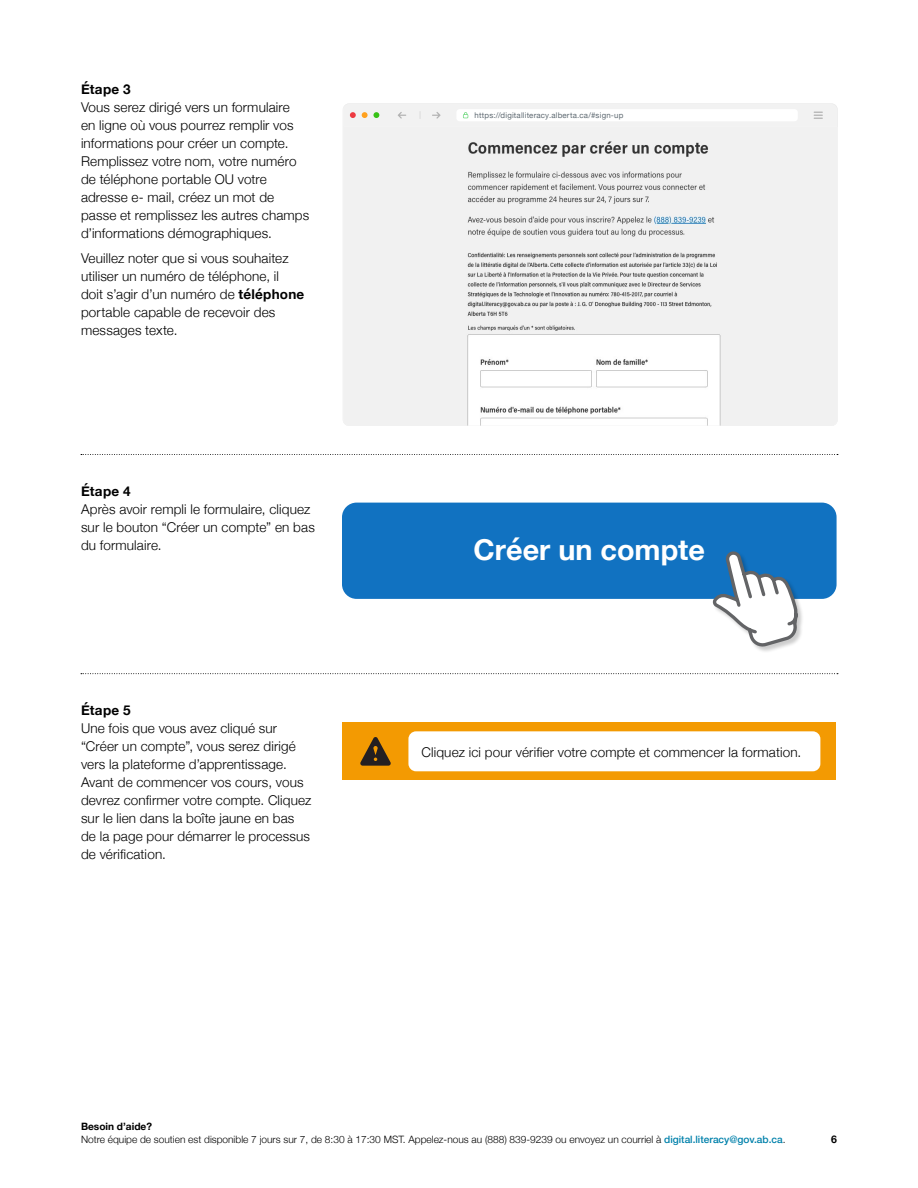
<style>
.page{position:relative;width:918px;height:1188px;background:#fff}
.page>*{position:absolute;margin:0;border:0;box-sizing:border-box;transform-origin:0 0}
.t1{font:700 28.8px "Helvetica Neue";color:#fff}
.t2{font:300 13.5px/18px "Helvetica Neue";letter-spacing:.01em;color:#000}
.t3{font:700 13.5px "Helvetica Neue";letter-spacing:.02em;color:#000}
.t4{font:700 10.5px "Helvetica Neue";color:#000}
.t5{font:300 10.2px/13.5px "Helvetica Neue";color:#000}
.t6{font:7.8px "Helvetica Neue";letter-spacing:.025em;color:#5f6a72}
.s1{font-weight:700}
.s2{font-weight:500;color:#0081ab}
</style>
<div class="page">
<svg style="left:343px;top:103px;width:495px;height:319px;fill:#f2f2f2"></svg>
<img style="left:343px;top:127px;width:494px;height:299px">
<div style="left:342px;top:503px;width:495px;height:96px;background:#1172c1;border-radius:15px"></div>
<div style="left:713px;top:551px;width:92px;height:102px;background:#000;opacity:.2"></div>
<svg style="left:710px;top:551px;width:91px;height:99px"></svg>
<div style="left:342px;top:723px;width:493px;height:57px;background:#f39a02"></div>
<svg style="left:360px;top:737px;width:31px;height:29px"></svg>
<div style="left:408px;top:731px;width:412px;height:40px;background:#fff;border-radius:8px"></div>
<svg style="left:81px;top:454px;width:757px;height:1px"></svg>
<svg style="left:81px;top:673px;width:757px;height:1px"></svg>
<p class="t3" style="left:81px;top:79px;width:51px">Étape 3</p>
<p class="t2" style="left:81px;top:97px;width:230px">Vous serez dirigé vers un formulaire<br>en ligne où vous pourrez remplir vos informations pour créer un compte.<br>Remplissez votre nom, votre numéro de téléphone portable OU votre adresse e- mail, créez un mot de passe et remplissez les autres champs d’informations démographiques.</p>
<p class="t2" style="left:81px;top:248px;width:225px">Veuillez noter que si vous souhaitez utiliser un numéro de téléphone, il doit s’agir d’un numéro de <span class="s1">téléphone </span>portable capable de recevoir des messages texte.</p>
<p class="t3" style="left:81px;top:481px;width:51px">Étape 4</p>
<p class="t2" style="left:81px;top:499px;width:235px">Après avoir rempli le formulaire, cliquez sur le bouton “Créer un compte” en bas du formulaire.</p>
<p class="t3" style="left:81px;top:699px;width:51px">Étape 5</p>
<p class="t2" style="left:81px;top:718px;width:232px">Une fois que vous avez cliqué sur “Créer un compte”, vous serez dirigé vers la plateforme d’apprentissage.<br>Avant de commencer vos cours, vous devrez confirmer votre compte. Cliquez sur le lien dans la boîte jaune en bas de la page pour démarrer le processus de vérification.</p>
<p class="t6" style="left:475px;top:110px;width:150px">https://digitalliteracy.alberta.ca/#sign-up</p>
<h1 class="t1" style="left:474px;top:527px;width:233px">Créer un compte</h1>
<p class="t2" style="left:422px;top:742px;width:381px">Cliquez ici pour vérifier votre compte et commencer la formation.</p>
<p class="t5" style="left:81px;top:1119px;width:706px"><span class="s1">Besoin d’aide?<br></span>Notre équipe de soutien est disponible 7 jours sur 7, de 8:30 à 17:30 MST. Appelez-nous au (888) 839-9239 ou envoyez un courriel à <span class="s2">digital.literacy@gov.ab.ca</span>.</p>
<p class="t4" style="left:831px;top:1131px;width:7px">6</p>
</div>
